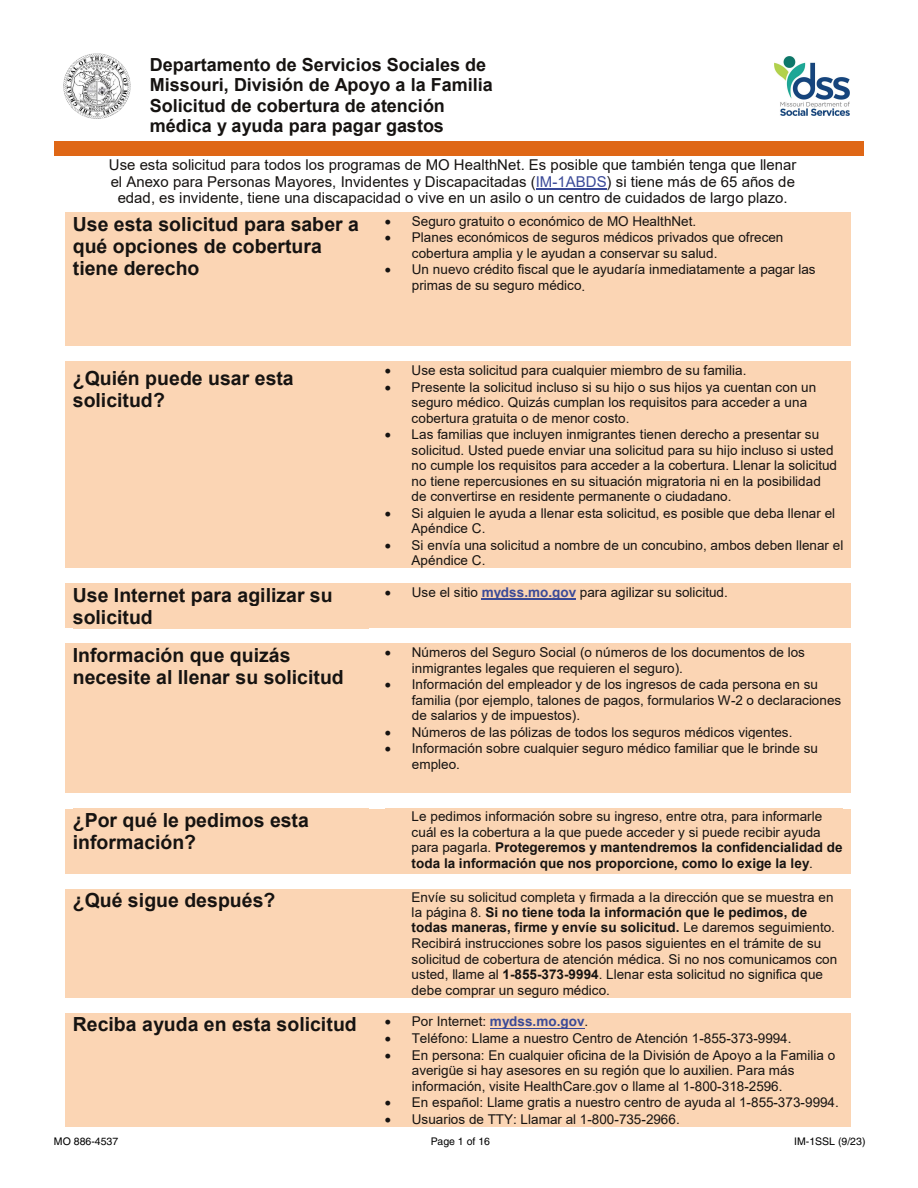
<style>
.page{position:relative;width:918px;height:1188px;background:#fff}
.page>*{position:absolute;margin:0;border:0;box-sizing:border-box;transform-origin:0 0}
.t1{font:700 19.5px/22.4px "Arial";color:#161311}
.t2{font:700 18px/20.7px "Arial";color:#161311}
.t3{font:15px/16.5px "Arial";color:#161311;text-align:center}
.t4{font:13.5px/15.6px "Arial";letter-spacing:.005em;color:#161311}
.t5{font:12px "Arial";letter-spacing:-.005em;color:#161311}
.t6{font:10.5px "Helvetica";color:#000}
.s1{color:#3a4a98}
.s2{font-weight:700;color:#3a4a98}
.s3{font-weight:700}
</style>
<div class="page">
<div style="left:856px;top:141px;width:8px;height:15px;background:#df6716"></div>
<div style="left:54px;top:141px;width:8px;height:15px;background:#df6716"></div>
<div style="left:62px;top:141px;width:794px;height:15px;background:#df6716"></div>
<hr style="left:536px;top:189px;width:71px;height:1px;background:#3a4a98">
<div style="left:65px;top:213px;width:312px;height:133px;background:#fbd5b4"></div>
<div style="left:377px;top:213px;width:473px;height:133px;background:#fbd5b4"></div>
<div style="left:65px;top:362px;width:312px;height:206px;background:#fbd5b4"></div>
<div style="left:377px;top:362px;width:473px;height:206px;background:#fbd5b4"></div>
<div style="left:65px;top:584px;width:312px;height:44px;background:#fbd5b4"></div>
<div style="left:377px;top:584px;width:473px;height:44px;background:#fbd5b4"></div>
<hr style="left:482px;top:598px;width:94px;height:2px;background:#3a4a98">
<div style="left:65px;top:644px;width:312px;height:149px;background:#fbd5b4"></div>
<div style="left:377px;top:644px;width:473px;height:149px;background:#fbd5b4"></div>
<div style="left:65px;top:809px;width:312px;height:65px;background:#fbd5b4"></div>
<div style="left:377px;top:809px;width:473px;height:65px;background:#fbd5b4"></div>
<div style="left:65px;top:889px;width:312px;height:109px;background:#fbd5b4"></div>
<div style="left:377px;top:889px;width:473px;height:109px;background:#fbd5b4"></div>
<div style="left:65px;top:1013px;width:312px;height:113px;background:#fbd5b4"></div>
<div style="left:377px;top:1013px;width:473px;height:113px;background:#fbd5b4"></div>
<hr style="left:490px;top:1028px;width:94px;height:1px;background:#3a4a98">
<img style="left:64px;top:54px;width:67px;height:64px">
<img style="left:775px;top:56px;width:75px;height:59px">
<h2 class="t2" style="left:150px;top:54px;width:345px">Departamento de Servicios Sociales de Missouri, División de Apoyo a la Familia Solicitud de cobertura de atención médica y ayuda para pagar gastos</h2>
<p class="t3" style="left:109px;top:157px;width:689px">Use esta solicitud para todos los programas de MO HealthNet. Es posible que también tenga que llenar el Anexo para Personas Mayores, Invidentes y Discapacitadas (<span class="s1">IM-1ABDS</span>) si tiene más de 65 años de edad, es invidente, tiene una discapacidad o vive en un asilo o un centro de cuidados de largo plazo.</p>
<h1 class="t1" style="left:73px;top:213px;width:288px">Use esta solicitud para saber a qué opciones de cobertura tiene derecho</h1>
<p class="t4" style="left:385px;top:213px;width:313px">• Seguro gratuito o económico de MO HealthNet.</p>
<p class="t4" style="left:412px;top:230px;width:373px;text-indent:-27px">• Planes económicos de seguros médicos privados que ofrecen cobertura amplia y le ayudan a conservar su salud.</p>
<p class="t4" style="left:412px;top:262px;width:405px;text-indent:-27px">• Un nuevo crédito fiscal que le ayudaría inmediatamente a pagar las primas de su seguro médico.</p>
<h1 class="t1" style="left:73px;top:367px;width:222px">¿Quién puede usar esta solicitud?</h1>
<p class="t4" style="left:385px;top:362px;width:363px">• Use esta solicitud para cualquier miembro de su familia.</p>
<p class="t4" style="left:412px;top:379px;width:406px;text-indent:-27px">• Presente la solicitud incluso si su hijo o sus hijos ya cuentan con un seguro médico. Quizás cumplan los requisitos para acceder a una cobertura gratuita o de menor costo.</p>
<p class="t4" style="left:412px;top:426px;width:427px;text-indent:-27px">• Las familias que incluyen inmigrantes tienen derecho a presentar su solicitud. Usted puede enviar una solicitud para su hijo incluso si usted no cumple los requisitos para acceder a la cobertura. Llenar la solicitud no tiene repercusiones en su situación migratoria ni en la posibilidad de convertirse en residente permanente o ciudadano.</p>
<p class="t4" style="left:412px;top:505px;width:425px;text-indent:-27px">• Si alguien le ayuda a llenar esta solicitud, es posible que deba llenar el<br>Apéndice C.</p>
<p class="t4" style="left:412px;top:537px;width:433px;text-indent:-27px">• Si envía una solicitud a nombre de un concubino, ambos deben llenar el<br>Apéndice C.</p>
<h1 class="t1" style="left:73px;top:584px;width:261px">Use Internet para agilizar su solicitud</h1>
<p class="t4" style="left:385px;top:584px;width:345px">• Use el sitio <span class="s2">mydss.mo.gov</span> para agilizar su solicitud.</p>
<h1 class="t1" style="left:73px;top:644px;width:272px">Información que quizás necesite al llenar su solicitud</h1>
<p class="t4" style="left:412px;top:645px;width:395px;text-indent:-27px">• Números del Seguro Social (o números de los documentos de los inmigrantes legales que requieren el seguro).</p>
<p class="t4" style="left:412px;top:677px;width:431px;text-indent:-27px">• Información del empleador y de los ingresos de cada persona en su familia (por ejemplo, talones de pagos, formularios W-2 o declaraciones de salarios y de impuestos).</p>
<p class="t4" style="left:385px;top:724px;width:409px">• Números de las pólizas de todos los seguros médicos vigentes.</p>
<p class="t4" style="left:412px;top:741px;width:408px;text-indent:-27px">• Información sobre cualquier seguro médico familiar que le brinde su empleo.</p>
<h1 class="t1" style="left:73px;top:809px;width:238px">¿Por qué le pedimos esta información?</h1>
<p class="t4" style="left:412px;top:809px;width:432px">Le pedimos información sobre su ingreso, entre otra, para informarle cuál es la cobertura a la que puede acceder y si puede recibir ayuda para pagarla. <span class="s3">Protegeremos y mantendremos la confidencialidad de toda la información que nos proporcione, como lo exige la ley</span>.</p>
<h1 class="t1" style="left:73px;top:889px;width:204px">¿Qué sigue después?</h1>
<p class="t4" style="left:412px;top:889px;width:427px">Envíe su solicitud completa y firmada a la dirección que se muestra en la página 8. <span class="s3">Si no tiene toda la información que le pedimos, de todas maneras, firme y envíe su solicitud.</span> Le daremos seguimiento.<br>Recibirá instrucciones sobre los pasos siguientes en el trámite de su solicitud de cobertura de atención médica. Si no nos comunicamos con usted, llame al <span class="s3">1-855-373-9994</span>. Llenar esta solicitud no significa que debe comprar un seguro médico.</p>
<h1 class="t1" style="left:73px;top:1013px;width:285px">Reciba ayuda en esta solicitud</h1>
<p class="t4" style="left:385px;top:1014px;width:205px">• Por Internet: <span class="s2">mydss.mo.gov</span>.</p>
<p class="t4" style="left:385px;top:1031px;width:408px">• Teléfono: Llame a nuestro Centro de Atención 1-855-373-9994.</p>
<p class="t4" style="left:412px;top:1047px;width:425px;text-indent:-27px">• En persona: En cualquier oficina de la División de Apoyo a la Familia o averigüe si hay asesores en su región que lo auxilien. Para más información, visite HealthCare.gov o llame al 1-800-318-2596.</p>
<p class="t4" style="left:385px;top:1095px;width:456px">• En español: Llame gratis a nuestro centro de ayuda al 1-855-373-9994.</p>
<p class="t4" style="left:385px;top:1111px;width:296px">• Usuarios de TTY: Llamar al 1-800-735-2966.</p>
<p class="t5" style="left:817px;top:1132px;width:48px">IM-1SSL</p>
<p class="t6" style="left:54px;top:1135px;width:66px">MO 886-4537</p>
<p class="t5" style="left:425px;top:1133px;width:70px">Page 1 of 16</p>
<p class="t6" style="left:431px;top:1135px;width:61px">Page 1 of 16</p>
<p class="t6" style="left:794px;top:1135px;width:73px">IM-1SSL (9/23)</p>
</div>
